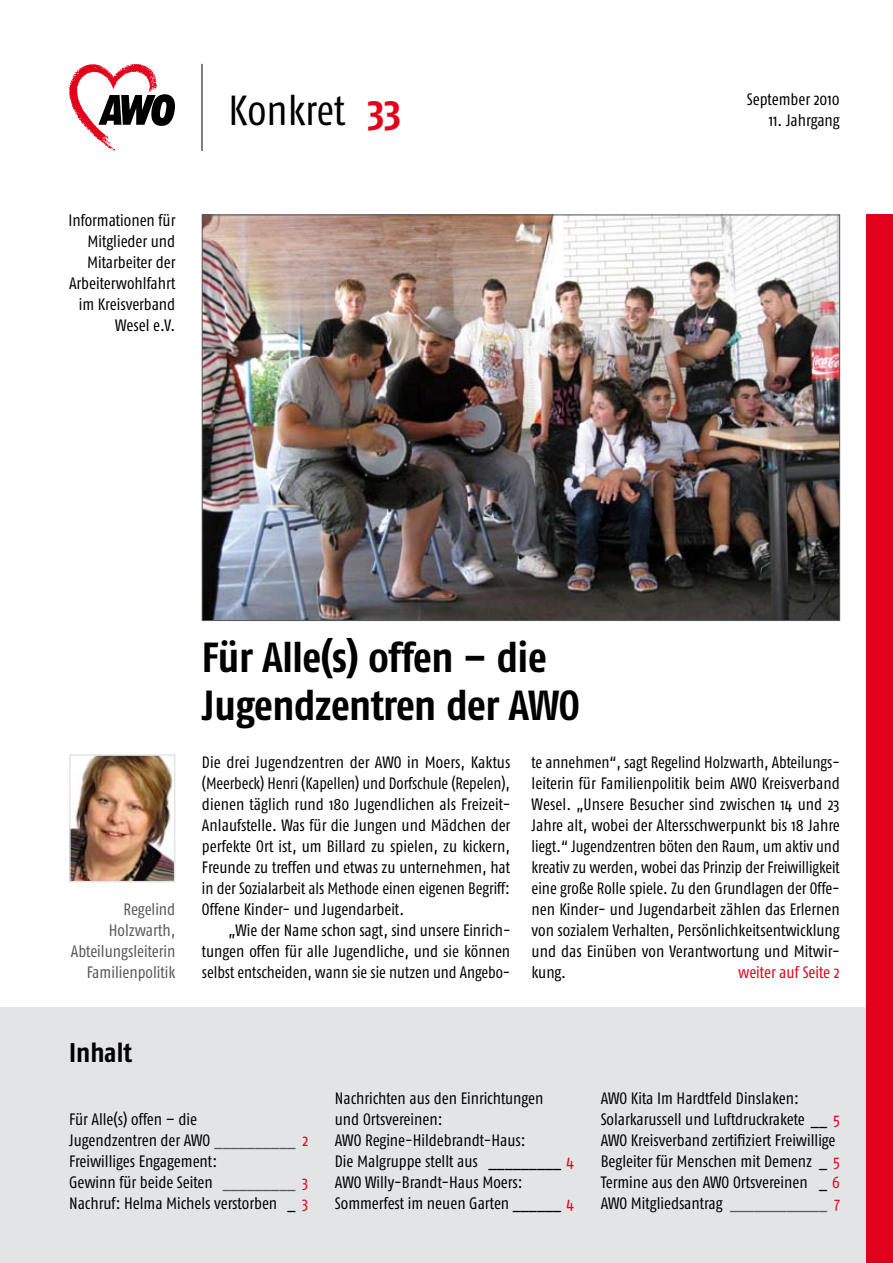
<style>
.page{position:relative;width:893px;height:1263px;background:#fff}
.page>*{position:absolute;margin:0;border:0;box-sizing:border-box;transform-origin:0 0}
.t1{font:700 42px/48px "Fago Co";letter-spacing:-.01em;color:#000}
.t2{font:42px "Fago Co";letter-spacing:-.005em;color:#000}
.t3{font:700 27px "Fago Co";color:#000}
.t4{font:16.5px/21px "Fago Co";color:#000;text-align:justify}
.t5{font:16.5px/21px "Fago Co";color:#58585a;text-align:right}
.t6{font:16.5px "Fago Co";color:#e2001a}
.s1{font-weight:700;color:#e2001a}
.s2{color:#58585a}
.s3{color:#e2001a}
</style>
<div class="page">
<div style="left:0;top:1008px;width:893px;height:255px;background:#e3e4e5"></div>
<div style="left:866px;top:215px;width:27px;height:1048px;background:#e2001a"></div>
<svg style="left:69px;top:64px;width:106px;height:86px"></svg>
<hr style="left:202px;top:64px;width:1px;height:87px;background:#000">
<img style="left:72px;top:757px;width:100px;height:122px">
<div style="left:69px;top:754px;width:106px;height:128px;border:2px solid #e3e4e5"></div>
<img style="left:204px;top:217px;width:634px;height:402px">
<p class="t4" style="left:68px;top:210px;width:109px;text-align:right">Informationen für<br>Mitglieder und<br>Mitarbeiter der<br>Arbeiterwohlfahrt im Kreisverband<br>Wesel e.V.</p>
<h1 class="t2" style="left:229px;top:86px;width:174px">Konkret <span class="s1">33</span></h1>
<p class="t4" style="left:747px;top:89px;width:94px">September 2010</p>
<p class="t4" style="left:769px;top:110px;width:73px">11. Jahrgang</p>
<p class="t5" style="left:71px;top:898px;width:106px">Regelind<br>Holzwarth,<br>Abteilungsleiterin<br>Familienpolitik</p>
<h2 class="t3" style="left:69px;top:1036px;width:64px">Inhalt</h2>
<h1 class="t1" style="left:202px;top:633px;width:379px">Für Alle(s) offen – die<br>Jugendzentren der AWO</h1>
<p class="t4" style="left:202px;top:751px;width:310px">Die drei Jugendzentren der AWO in Moers, Kaktus (Meerbeck) Henri (Kapellen) und Dorfschule (Repelen), dienen täglich rund 180 Jugendlichen als Freizeit-Anlaufstelle. Was für die Jungen und Mädchen der perfekte Ort ist, um Billard zu spielen, zu kickern, Freunde zu treffen und etwas zu unternehmen, hat in der Sozialarbeit als Methode einen eigenen Begriff:<br>Offene Kinder- und Jugendarbeit.</p>
<p class="t4" style="left:202px;top:919px;width:310px;text-indent:27px">„Wie der Name schon sagt, sind unsere Einrich&shy;tungen offen für alle Jugendliche, und sie können selbst entscheiden, wann sie sie nutzen und Angebo-</p>
<p class="t4" style="left:531px;top:751px;width:310px">te annehmen“, sagt Regelind Holzwarth, Abteilungs&shy;leiterin für Familienpolitik beim AWO Kreisverband Wesel. „Unsere Besucher sind zwischen 14 und 23<br>Jahre alt, wobei der Altersschwerpunkt bis 18 Jahre liegt.“ Jugendzentren böten den Raum, um aktiv und kreativ zu werden, wobei das Prinzip der Freiwilligkeit eine große Rolle spiele. Zu den Grundlagen der Offe&shy;nen Kinder- und Jugendarbeit zählen das Erlernen von sozialem Verhalten, Persönlichkeitsentwicklung und das Einüben von Verantwortung und Mitwir&shy;kung.</p>
<p class="t6" style="left:738px;top:963px;width:103px">weiter auf Seite 2</p>
<p class="t4" style="left:69px;top:1108px;width:241px;text-align:left">Für Alle(s) offen – die<br>Jugendzentren der AWO <span class="s2">__________</span> <span class="s3">2<br></span>Freiwilliges Engagement:<br>Gewinn für beide Seiten</p>
<p class="t4" style="left:69px;top:1171px;width:241px;text-align:right"><span class="s3">3<br></span>Nachruf: Helma Michels verstorben _ <span class="s3">3</span></p>
<p class="t4" style="left:335px;top:1087px;width:241px;text-align:left">Nachrichten aus den Einrichtungen<br>und Ortsvereinen:<br>AWO Regine-Hildebrandt-Haus:<br>Die Malgruppe stellt aus _________ <span class="s3">4<br></span>AWO Willy-Brandt-Haus Moers:<br>Sommerfest im neuen Garten</p>
<p class="t6" style="left:567px;top:1194px;width:9px">4</p>
<p class="t4" style="left:601px;top:1087px;width:206px">AWO Kita Im Hardtfeld Dinslaken:<br>Solarkarussell und Luftdruckrakete</p>
<p class="t6" style="left:833px;top:1110px;width:8px">5</p>
<p class="t4" style="left:601px;top:1129px;width:236px">AWO Kreisverband zertifiziert Freiwillige<br>Begleiter für Menschen mit Demenz</p>
<p class="t4" style="left:601px;top:1150px;width:241px;text-indent:232px"><span class="s3">5<br></span>Termine aus den AWO Ortsvereinen _ <span class="s3">6<br></span>AWO Mitgliedsantrag <span class="s2">____________</span> <span class="s3">7</span></p>
</div>
